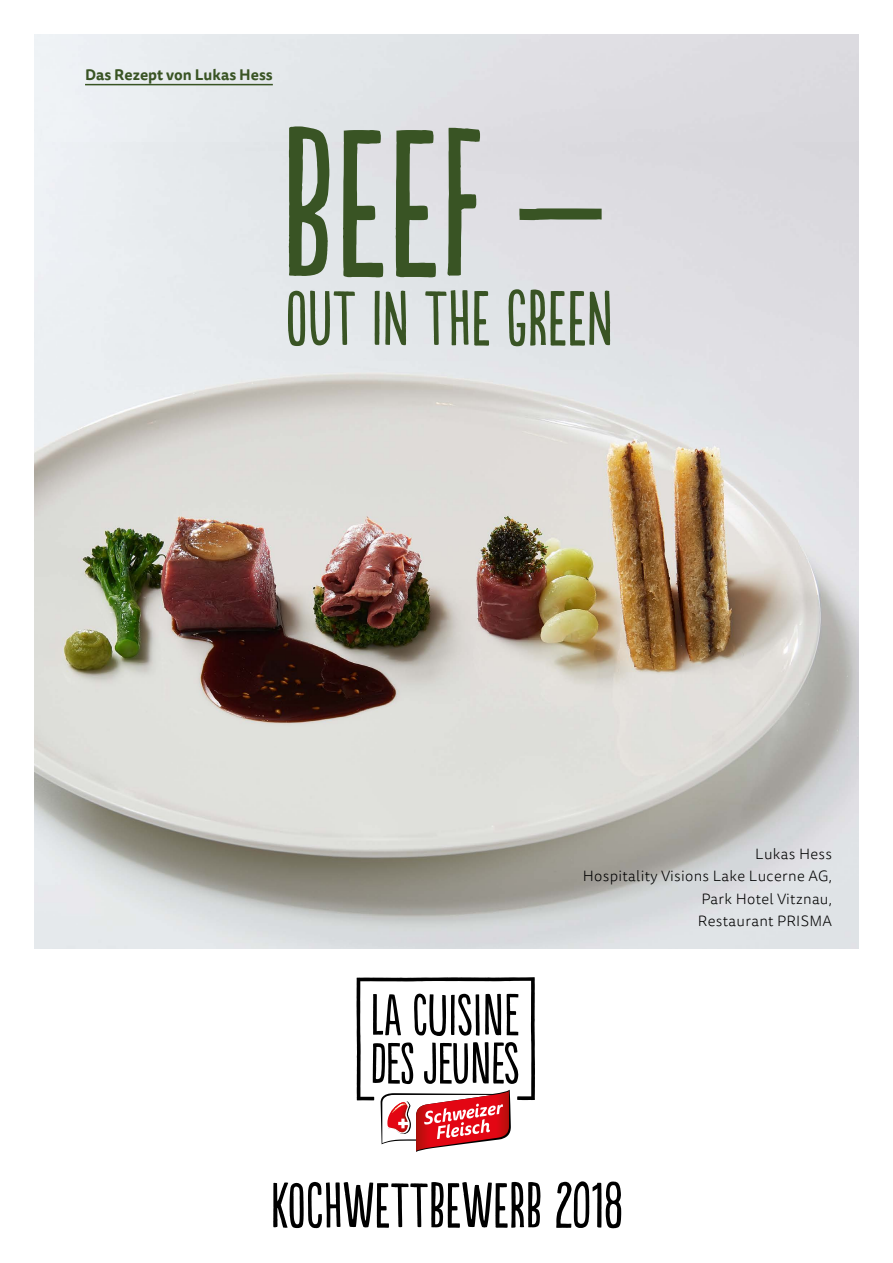
<style>
.page{position:relative;width:893px;height:1263px;background:#fff}
.page>*{position:absolute;margin:0;border:0;box-sizing:border-box;transform-origin:0 0}
.t1{font:198px "Populaire";color:#395424}
.t2{font:73.5px "Populaire";letter-spacing:.01em;color:#395424}
.t3{font:60px "Populaire";letter-spacing:.01em;color:#000}
.t4{font:300 15px/22.5px "Tisa Sans OT";letter-spacing:.02em;color:#000;text-align:right}
.t5{font:700 15px "Tisa Sans OT";color:#395424}
</style>
<div class="page">
<img style="left:34px;top:34px;width:825px;height:914px">
<hr style="left:85px;top:84px;width:188px;height:1px;background:#395424">
<svg style="left:357px;top:977px;width:178px;height:175px"></svg>
<p class="t5" style="left:85px;top:65px;width:189px">Das Rezept von Lukas Hess</p>
<h1 class="t1" style="left:280px;top:95px;width:329px">BEEF –</h1>
<h2 class="t2" style="left:286px;top:278px;width:328px">OUT IN THE GREEN</h2>
<p class="t4" style="left:583px;top:843px;width:251px">Lukas Hess<br>Hospitality Visions Lake Lucerne AG,<br>Park Hotel Vitznau,<br>Restaurant PRISMA</p>
<h3 class="t3" style="left:271px;top:1172px;width:353px">KOCHWETTBEWERB 2018</h3>
</div>
